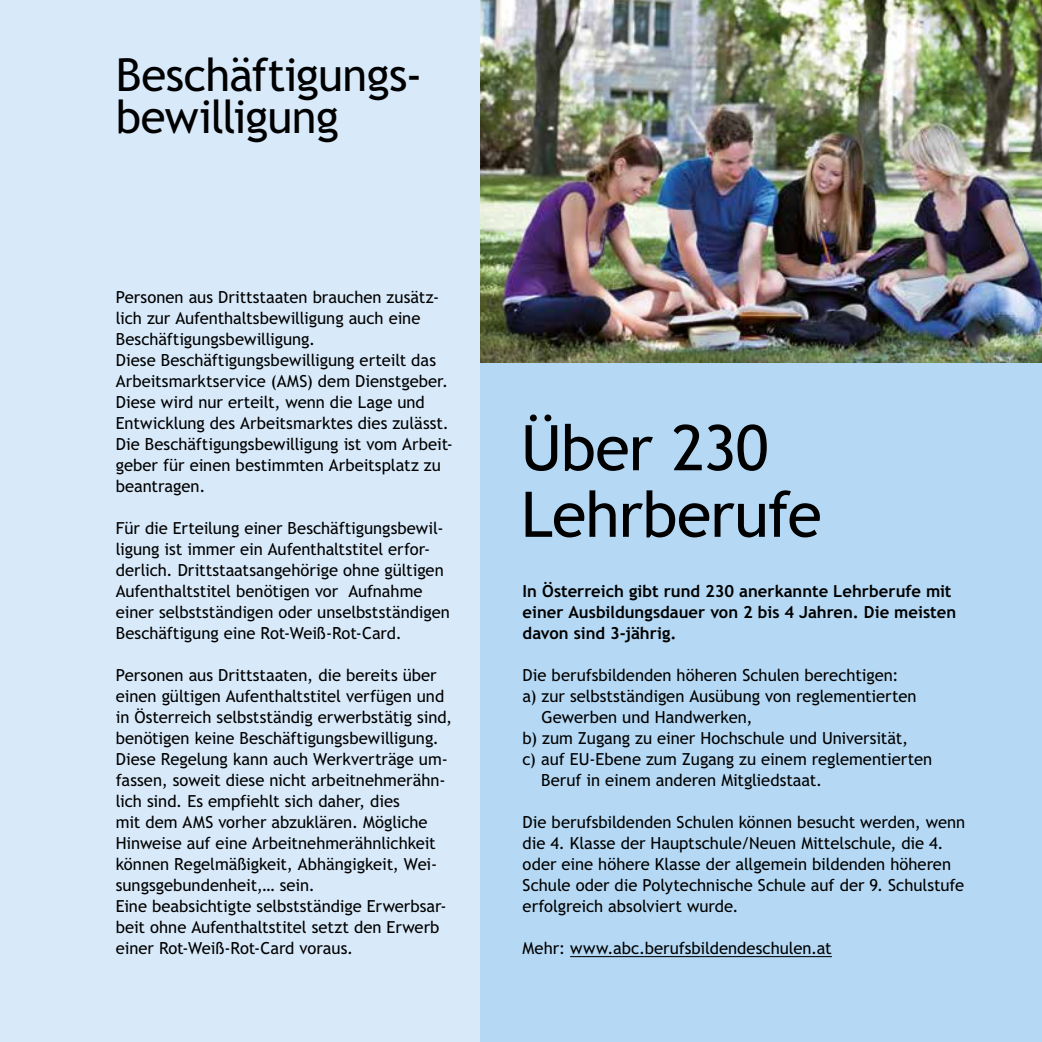
<style>
.page{position:relative;width:1042px;height:1042px;background:#fff}
.page>*{position:absolute;margin:0;border:0;box-sizing:border-box;transform-origin:0 0}
.t1{font:63px/66.5px "Trebuchet SBG2";letter-spacing:-.015em;color:#000}
.t2{font:45.5px/42px "Trebuchet SBG2";letter-spacing:-.02em;color:#000}
.t3{font:16.62px/21px "Trebuchet SBG2";letter-spacing:-.005em;color:#000}
.t4{font:700 16.62px/21px "Trebuchet SBG2";color:#000}
</style>
<div class="page">
<img style="left:480px;top:0;width:562px;height:364px">
<div style="left:480px;top:364px;width:562px;height:678px;background:#b5d9f4"></div>
<hr style="left:570px;top:956px;width:262px;height:1px;background:#000">
<div style="left:0;top:0;width:480px;height:1042px;background:#d8eafa"></div>
<h2 class="t2" style="left:116px;top:54px;width:308px">Beschäftigungs&shy;bewilligung</h2>
<p class="t3" style="left:116px;top:287px;width:339px">Personen aus Drittstaaten brauchen zusätz&shy;lich zur Aufenthaltsbewilligung auch eine Beschäftigungsbewilligung.<br>Diese Beschäftigungsbewilligung erteilt das Arbeitsmarktservice (AMS) dem Dienstgeber.<br>Diese wird nur erteilt, wenn die Lage und Entwicklung des Arbeitsmarktes dies zulässt.<br>Die Beschäftigungsbewilligung ist vom Arbeit&shy;geber für einen bestimmten Arbeitsplatz zu beantragen.</p>
<p class="t3" style="left:116px;top:518px;width:336px">Für die Erteilung einer Beschäftigungsbewil&shy;ligung ist immer ein Aufenthaltstitel erfor&shy;derlich. Drittstaatsangehörige ohne gültigen Aufenthaltstitel benötigen vor Aufnahme einer selbstständigen oder unselbstständigen Beschäftigung eine Rot-Weiß-Rot-Card.</p>
<p class="t3" style="left:116px;top:665px;width:338px">Personen aus Drittstaaten, die bereits über einen gültigen Aufenthaltstitel verfügen und in Österreich selbstständig erwerbstätig sind, benötigen keine Beschäftigungsbewilligung.<br>Diese Regelung kann auch Werkverträge um&shy;fassen, soweit diese nicht arbeitnehmerähn&shy;lich sind. Es empfiehlt sich daher, dies<br>mit dem AMS vorher abzuklären. Mögliche Hinweise auf eine Arbeitnehmerähnlichkeit können Regelmäßigkeit, Abhängigkeit, Wei&shy;sungsgebundenheit,… sein.<br>Eine beabsichtigte selbstständige Erwerbsar&shy;beit ohne Aufenthaltstitel setzt den Erwerb einer Rot-Weiß-Rot-Card voraus.</p>
<h1 class="t1" style="left:521px;top:415px;width:302px">Über 230<br>Lehrberufe</h1>
<p class="t4" style="left:523px;top:580px;width:435px">In Österreich gibt rund 230 anerkannte Lehrberufe mit einer Ausbildungsdauer von 2 bis 4 Jahren. Die meisten davon sind 3-jährig.</p>
<p class="t3" style="left:523px;top:665px;width:377px">Die berufsbildenden höheren Schulen berechtigen:</p>
<p class="t3" style="left:523px;top:686px;width:395px">a) zur selbstständigen Ausübung von reglementierten</p>
<p class="t3" style="left:541px;top:707px;width:212px">Gewerben und Handwerken,</p>
<p class="t3" style="left:523px;top:728px;width:387px">b) zum Zugang zu einer Hochschule und Universität,</p>
<p class="t3" style="left:523px;top:749px;width:411px">c) auf EU-Ebene zum Zugang zu einem reglementierten</p>
<p class="t3" style="left:541px;top:770px;width:283px">Beruf in einem anderen Mitgliedstaat.</p>
<p class="t3" style="left:523px;top:812px;width:444px">Die berufsbildenden Schulen können besucht werden, wenn die 4. Klasse der Hauptschule/Neuen Mittelschule, die 4. oder eine höhere Klasse der allgemein bildenden höheren Schule oder die Polytechnische Schule auf der 9. Schulstufe erfolgreich absolviert wurde.</p>
<p class="t3" style="left:523px;top:938px;width:311px">Mehr: www.abc.berufsbildendeschulen.at</p>
</div>
